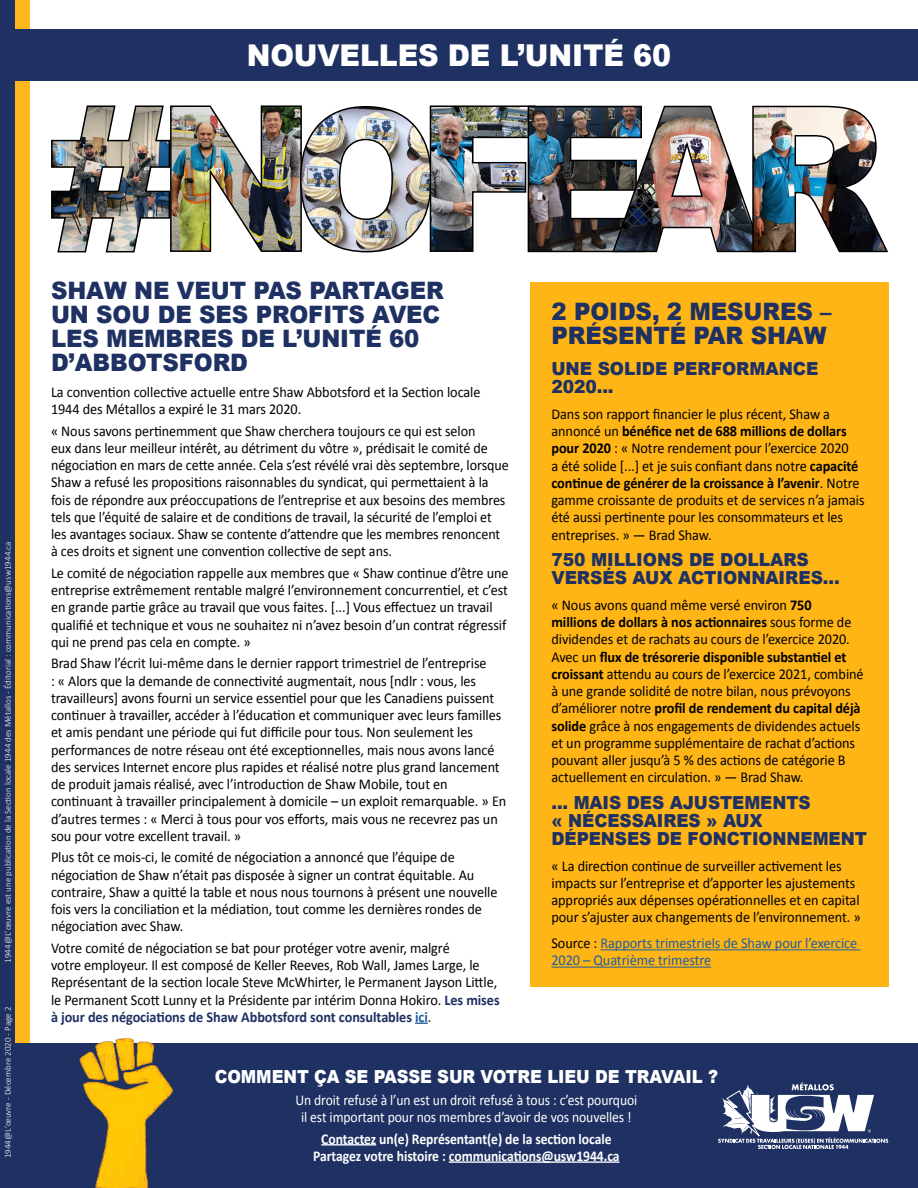
<style>
.page{position:relative;width:918px;height:1188px;background:#fff}
.page>*{position:absolute;margin:0;border:0;box-sizing:border-box;transform-origin:0 0}
.t1{font:900 30px "Arial";letter-spacing:-.005em;color:#fff;scale:.95 1}
.t2{font:900 24px/24px "Arial";letter-spacing:-.005em;color:#1f3162;scale:.95 1}
.t3{font:900 18px/18px "Arial";letter-spacing:-.005em;color:#1f3162;scale:.95 1}
.t4{font:900 18px/18px "Arial";letter-spacing:-.005em;color:#1f3162;scale:.94 1}
.t5{font:900 18px "Arial";letter-spacing:-.005em;color:#fff;scale:.91 1}
.t6{font:15px/17.2px "Calibri";letter-spacing:-.005em;color:#000;scale:.95 1}
.t7{font:15px/17.2px "Calibri";letter-spacing:-.005em;color:#000;scale:.94 1}
.t8{font:15px/17.2px "Calibri";letter-spacing:-.005em;color:#fff;text-align:center;scale:.91 1}
.t9{font:700 15px/17.2px "Calibri";letter-spacing:-.005em;color:#fff;text-align:center;scale:.91 1}
.t10{font:15px/17.2px "Calibri";letter-spacing:-.005em;color:#215e9e;scale:.95 1}
.t11{font:300 9px "Calibri";color:#fff}
.s1{font-weight:700;color:#1f3162}
.s2{font-weight:700;color:#215e9e}
.s3{font-weight:700}
.s4{color:#000}
</style>
<div class="page">
<div style="left:0;top:0;width:15px;height:1188px;background:#1f3162"></div>
<div style="left:15px;top:0;width:15px;height:1188px;background:#ffb71e"></div>
<div style="left:0;top:30px;width:918px;height:51px;background:#1f3162"></div>
<div style="left:530px;top:282px;width:358px;height:705px;background:#ffb515"></div>
<hr style="left:601px;top:949px;width:260px;height:1px;background:#215e9e">
<hr style="left:551px;top:967px;width:160px;height:1px;background:#215e9e">
<svg style="left:415px;top:1023px;width:13px;height:1px"></svg>
<div style="left:15px;top:1043px;width:903px;height:145px;background:#1f3162"></div>
<hr style="left:321px;top:1144px;width:55px;height:2px;background:#fff">
<hr style="left:449px;top:1161px;width:171px;height:2px;background:#fff">
<svg style="left:718px;top:1082px;width:170px;height:67px"></svg>
<img style="left:79px;top:1037px;width:94px;height:151px">
<img style="left:51px;top:105px;width:837px;height:148px">
<hr style="left:917px;top:0;width:1px;height:1188px;background:#1f3162">
<h1 class="t1" style="left:247px;top:34px;width:448px">NOUVELLES DE L’UNITÉ 60</h1>
<p class="t11" style="left:2px;top:963px;width:423px;rotate:-90deg">1944@L’œuvre est une publication de la Section locale 1944 des Métallos - Éditorial : communications@usw1944.ca</p>
<p class="t11" style="left:2px;top:1158px;width:153px;rotate:-90deg">1944@L’œuvre - Décembre 2020 - Page 2</p>
<h2 class="t2" style="left:51px;top:278px;width:415px">SHAW NE VEUT PAS PARTAGER<br>UN SOU DE SES PROFITS AVEC<br>LES MEMBRES DE L’UNITÉ 60<br>D’ABBOTSFORD</h2>
<p class="t6" style="left:51px;top:383px;width:454px">La convention collective actuelle entre Shaw Abbotsford et la Section locale<br>1944 des Métallos a expiré le 31 mars 2020.</p>
<p class="t7" style="left:51px;top:422px;width:489px">« Nous savons pertinemment que Shaw cherchera toujours ce qui est selon<br>eux dans leur meilleur intérêt, au détriment du vôtre », prédisait le comité de négociation en mars de cette année. Cela s’est révélé vrai dès septembre, lorsque Shaw a refusé les propositions raisonnables du syndicat, qui permettaient à la fois de répondre aux préoccupations de l’entreprise et aux besoins des membres tels que l’équité de salaire et de conditions de travail, la sécurité de l’emploi et les avantages sociaux. Shaw se contente d’attendre que les membres renoncent à ces droits et signent une convention collective de sept ans.</p>
<p class="t6" style="left:51px;top:564px;width:483px">Le comité de négociation rappelle aux membres que « Shaw continue d’être une entreprise extrêmement rentable malgré l’environnement concurrentiel, et c’est en grande partie grâce au travail que vous faites. [...] Vous effectuez un travail qualifié et technique et vous ne souhaitez ni n’avez besoin d’un contrat régressif qui ne prend pas cela en compte. »</p>
<p class="t6" style="left:51px;top:655px;width:481px">Brad Shaw l’écrit lui-même dans le dernier rapport trimestriel de l’entreprise<br>: « Alors que la demande de connectivité augmentait, nous [ndlr : vous, les travailleurs] avons fourni un service essentiel pour que les Canadiens puissent continuer à travailler, accéder à l’éducation et communiquer avec leurs familles et amis pendant une période qui fut difficile pour tous. Non seulement les performances de notre réseau ont été exceptionnelles, mais nous avons lancé des services Internet encore plus rapides et réalisé notre plus grand lancement de produit jamais réalisé, avec l’introduction de Shaw Mobile, tout en continuant à travailler principalement à domicile – un exploit remarquable. » En d’autres termes : « Merci à tous pour vos efforts, mais vous ne recevrez pas un sou pour votre excellent travail. »</p>
<p class="t6" style="left:51px;top:849px;width:472px">Plus tôt ce mois-ci, le comité de négociation a annoncé que l’équipe de négociation de Shaw n’était pas disposée à signer un contrat équitable. Au contraire, Shaw a quitté la table et nous nous tournons à présent une nouvelle fois vers la conciliation et la médiation, tout comme les dernières rondes de négociation avec Shaw.</p>
<p class="t6" style="left:51px;top:939px;width:474px">Votre comité de négociation se bat pour protéger votre avenir, malgré<br>votre employeur. Il est composé de Keller Reeves, Rob Wall, James Large, le Représentant de la section locale Steve McWhirter, le Permanent Jayson Little, le Permanent Scott Lunny et la Présidente par intérim Donna Hokiro. <span class="s1">Les mises à jour des négociations de Shaw Abbotsford sont consultables</span> <span class="s2">ici</span>.</p>
<h2 class="t2" style="left:551px;top:299px;width:296px">2 POIDS, 2 MESURES –<br>PRÉSENTÉ PAR SHAW</h2>
<p class="t3" style="left:551px;top:359px;width:283px">UNE SOLIDE PERFORMANCE<br>2020...</p>
<p class="t6" style="left:551px;top:405px;width:331px">Dans son rapport financier le plus récent, Shaw a annoncé un <span class="s3">bénéfice net de 688 millions de dollars pour 2020</span> : « Notre rendement pour l’exercice 2020<br>a été solide [...] et je suis confiant dans notre <span class="s3">capacité continue de générer de la croissance à l’avenir</span>. Notre gamme croissante de produits et de services n’a jamais été aussi pertinente pour les consommateurs et les entreprises. » — Brad Shaw.</p>
<p class="t3" style="left:551px;top:550px;width:305px">750 MILLIONS DE DOLLARS<br>VERSÉS AUX ACTIONNAIRES...</p>
<p class="t6" style="left:551px;top:596px;width:330px">« Nous avons quand même versé environ <span class="s3">750<br>millions de dollars à nos actionnaires</span> sous forme de dividendes et de rachats au cours de l’exercice 2020.<br>Avec un <span class="s3">flux de trésorerie disponible substantiel et croissant</span> attendu au cours de l’exercice 2021, combiné à une grande solidité de notre bilan, nous prévoyons d’améliorer notre <span class="s3">profil de rendement du capital déjà solide</span> grâce à nos engagements de dividendes actuels et un programme supplémentaire de rachat d’actions pouvant aller jusqu’à 5 % des actions de catégorie B actuellement en circulation. » — Brad Shaw.</p>
<p class="t4" style="left:551px;top:793px;width:337px">... MAIS DES AJUSTEMENTS<br>« NÉCESSAIRES » AUX<br>DÉPENSES DE FONCTIONNEMENT</p>
<p class="t6" style="left:551px;top:857px;width:327px">« La direction continue de surveiller activement les impacts sur l’entreprise et d’apporter les ajustements appropriés aux dépenses opérationnelles et en capital pour s’ajuster aux changements de l’environnement. »</p>
<p class="t10" style="left:551px;top:935px;width:324px"><span class="s4">Source :</span> Rapports trimestriels de Shaw pour l’exercice<br>2020 – Quatrième trimestre</p>
<p class="t5" style="left:215px;top:1064px;width:555px">COMMENT ÇA SE PASSE SUR VOTRE LIEU DE TRAVAIL ?</p>
<p class="t8" style="left:295px;top:1091px;width:377px">Un droit refusé à l’un est un droit refusé à tous : c’est pourquoi il est important pour nos membres d’avoir de vos nouvelles !</p>
<p class="t9" style="left:313px;top:1130px;width:338px">Contactez un(e) Représentant(e) de la section locale<br>Partagez votre histoire : communications@usw1944.ca</p>
</div>
